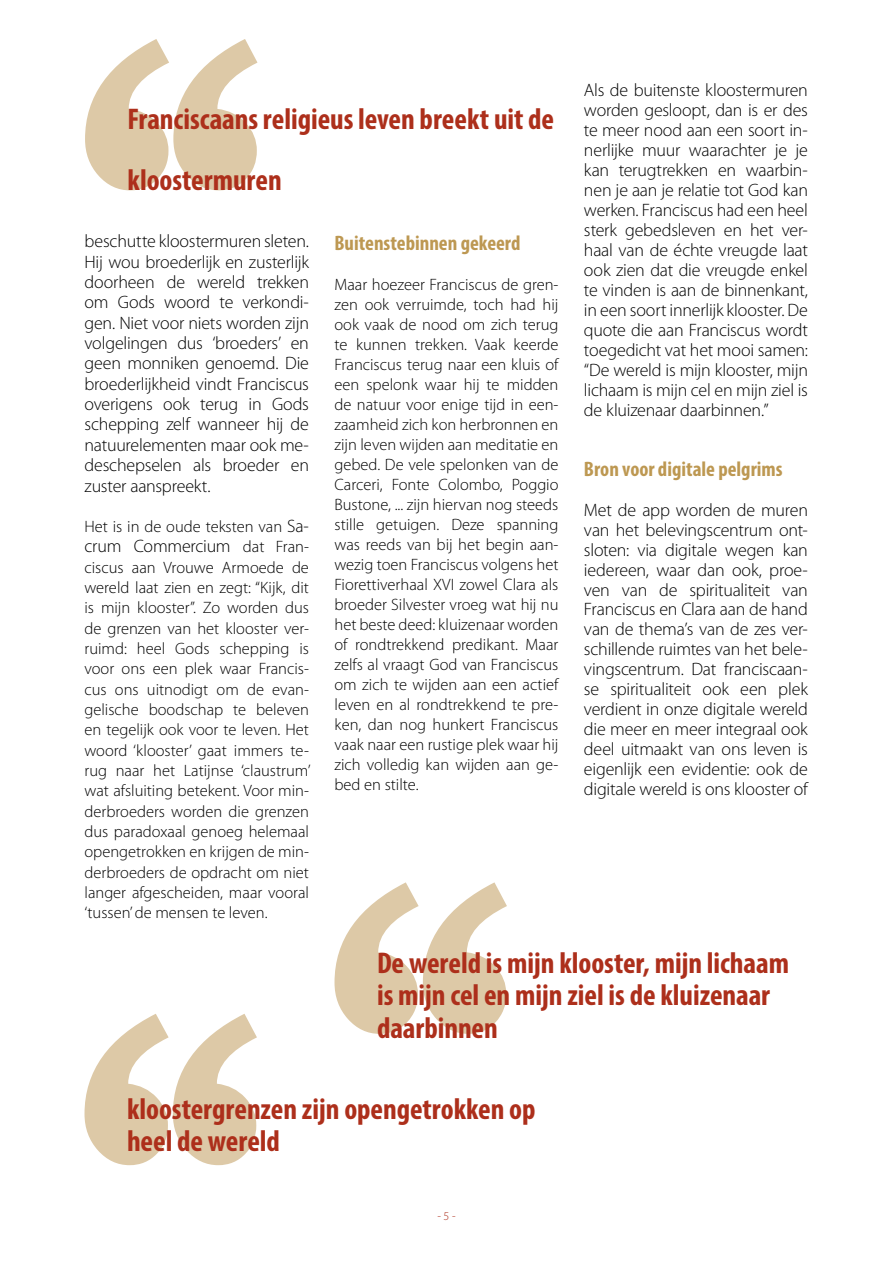
<style>
.page{position:relative;width:893px;height:1263px;background:#fff}
.page>*{position:absolute;margin:0;border:0;box-sizing:border-box;transform-origin:0 0}
.t1{font:700 condensed 30px/32.4px "Myriad Pro";color:#ad2f1b}
.t2{font:700 condensed 21px "Myriad Pro";color:#bd9852}
.t3{font:300 18px/20px "Myriad Pro";letter-spacing:-.015em;color:#000;text-align:justify}
.t4{font:300 16.5px/20px "Myriad Pro";color:#000;text-align:justify}
.t5{font:300 12px "Myriad Pro";color:#ad2f1b}
.s1{font-size:18px}
.s2{font-size:16.5px}
</style>
<div class="page">
<svg style="left:85px;top:39px;width:172px;height:151px"></svg>
<svg style="left:85px;top:1014px;width:172px;height:151px"></svg>
<svg style="left:334px;top:882px;width:173px;height:152px"></svg>
<h1 class="t1" style="left:128px;top:88px;width:428px;line-height:60.9px">Franciscaans religieus leven breekt uit de kloostermuren</h1>
<p class="t3" style="left:85px;top:231px;width:226px;line-height:20.4px">beschutte kloostermuren sleten.<br>Hij wou broederlijk en zusterlijk doorheen de wereld trekken om Gods woord te verkondi&shy;gen. Niet voor niets worden zijn volgelingen dus ‘broeders’ en geen monniken genoemd. Die broederlijkheid vindt Franciscus overigens ook terug in Gods schepping zelf wanneer hij de natuurelementen maar ook me&shy;deschepselen als broeder en zuster aanspreekt.</p>
<p class="t4" style="left:85px;top:517px;width:226px">Het is in de oude teksten van <span class="s1">Sa-</span></p>
<p class="t3" style="left:85px;top:537px;width:226px">crum Commercium <span class="s2">dat Fran-</span></p>
<p class="t4" style="left:85px;top:557px;width:228px;line-height:20.4px">ciscus aan Vrouwe Armoede de wereld laat zien en zegt: “Kijk, dit is mijn klooster”. Zo worden dus de grenzen van het klooster ver&shy;ruimd: heel Gods schepping is voor ons een plek waar Francis&shy;cus ons uitnodigt om de evan&shy;gelische boodschap te beleven en tegelijk ook voor te leven. Het woord ‘klooster’ gaat immers te&shy;rug naar het Latijnse ‘claustrum’ wat afsluiting betekent. Voor min&shy;derbroeders worden die grenzen dus paradoxaal genoeg helemaal opengetrokken en krijgen de min&shy;derbroeders de opdracht om niet langer afgescheiden, maar vooral ‘tussen’ de mensen te leven.</p>
<p class="t2" style="left:334px;top:229px;width:187px">Buitenstebinnen gekeerd</p>
<p class="t4" style="left:334px;top:274px;width:225px">Maar hoezeer Franciscus de gren&shy;zen ook verruimde, toch had hij ook vaak de nood om zich terug te kunnen trekken. Vaak keerde Franciscus terug naar een kluis of een spelonk waar hij te midden de natuur voor enige tijd in een&shy;zaamheid zich kon herbronnen en zijn leven wijden aan meditatie en gebed. De vele spelonken van de Carceri, Fonte Colombo, Poggio Bustone, ... zijn hiervan nog steeds stille getuigen. Deze spanning was reeds van bij het begin aan&shy;wezig toen Franciscus volgens het Fiorettiverhaal XVI zowel Clara als broeder Silvester vroeg wat hij nu het beste deed: kluizenaar worden of rondtrekkend predikant. Maar zelfs al vraagt God van Franciscus om zich te wijden aan een actief leven en al rondtrekkend te pre&shy;ken, dan nog hunkert Franciscus vaak naar een rustige plek waar hij zich volledig kan wijden aan ge&shy;bed en stilte.</p>
<p class="t3" style="left:584px;top:80px;width:225px">Als de buitenste kloostermuren worden gesloopt, dan is er des te meer nood aan een soort in&shy;nerlijke muur waarachter je je kan terugtrekken en waarbin&shy;nen je aan je relatie tot God kan werken. Franciscus had een heel sterk gebedsleven en het ver&shy;haal van de échte vreugde laat ook zien dat die vreugde enkel te vinden is aan de binnenkant, in een soort innerlijk klooster. De quote die aan Franciscus wordt toegedicht vat het mooi samen: “De wereld is mijn klooster, mijn lichaam is mijn cel en mijn ziel is de kluizenaar daarbinnen.”</p>
<p class="t2" style="left:584px;top:455px;width:200px">Bron voor digitale pelgrims</p>
<p class="t3" style="left:584px;top:500px;width:225px">Met de app worden de muren van het belevingscentrum ont&shy;sloten: via digitale wegen kan iedereen, waar dan ook, proe&shy;ven van de spiritualiteit van Franciscus en Clara aan de hand van de thema’s van de zes ver&shy;schillende ruimtes van het bele&shy;vingscentrum. Dat franciscaan&shy;se spiritualiteit ook een plek verdient in onze digitale wereld die meer en meer integraal ook deel uitmaakt van ons leven is eigenlijk een evidentie: ook de digitale wereld is ons klooster of</p>
<h1 class="t1" style="left:377px;top:946px;width:414px">De wereld is mijn klooster, mijn lichaam is mijn cel en mijn ziel is de kluizenaar daarbinnen</h1>
<h1 class="t1" style="left:127px;top:1092px;width:410px">kloostergrenzen zijn opengetrokken op heel de wereld</h1>
<p class="t5" style="left:437px;top:1210px;width:20px">- 5 -</p>
</div>
